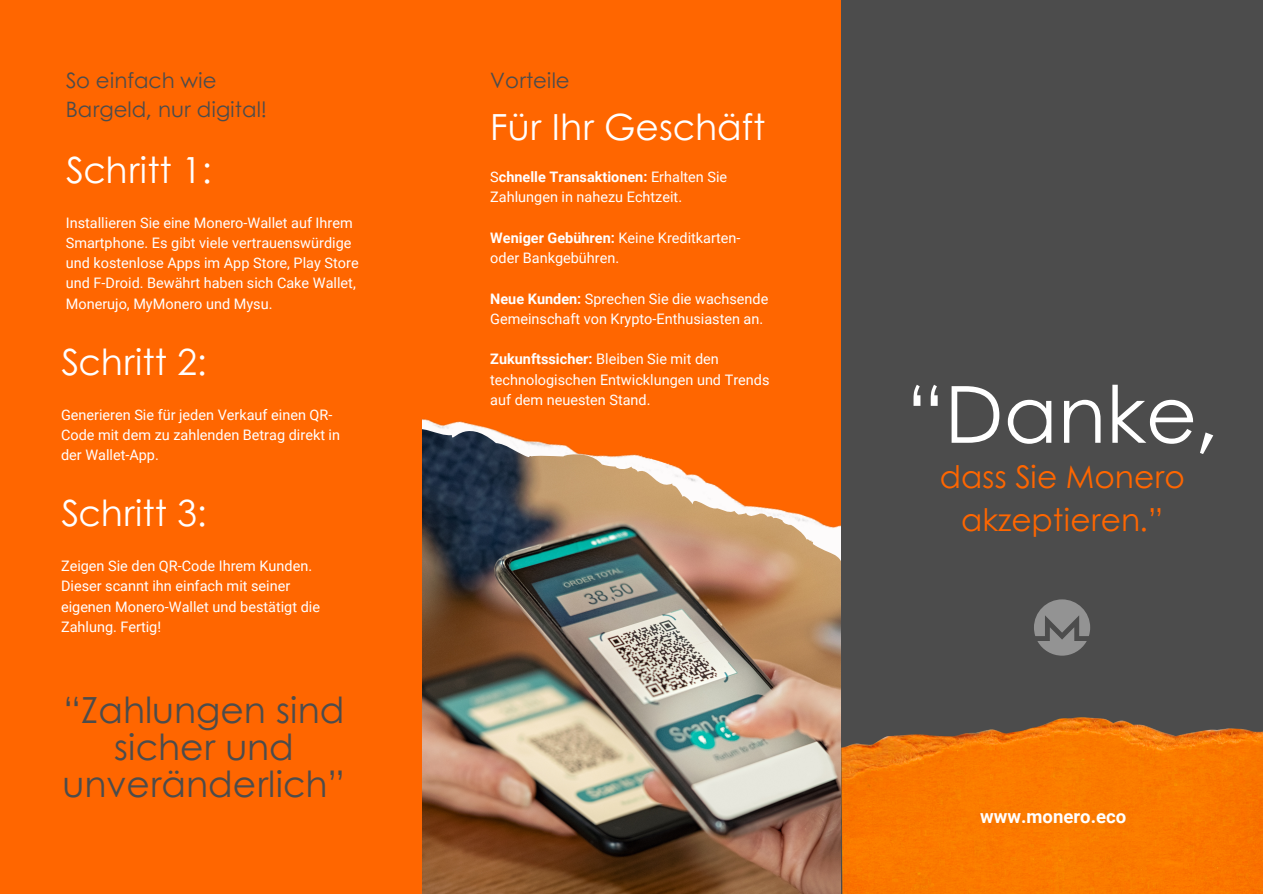
<style>
.page{position:relative;width:1263px;height:894px;background:#fff}
.page>*{position:absolute;margin:0;border:0;box-sizing:border-box;transform-origin:0 0}
.t1{font:78.75px "Century Gothic";color:#fff}
.t2{font:36px "Century Gothic";color:#fff}
.t3{font:36px/37px "Century Gothic";color:#4c4c4c;text-align:center}
.t4{font:31.2px/42.8px "Century Gothic";color:#f60;text-align:center}
.t5{font:21.15px/29.2px "Century Gothic";color:#4c4c4c}
.t6{font:700 18.6px "Roboto";color:#fff}
.t7{font:14.4px/20.2px "Roboto";color:#fff}
.s1{font-weight:700}
</style>
<div class="page">
<div style="left:0;top:0;width:1263px;height:893px;background:#f60"></div>
<img style="left:422px;top:428px;width:419px;height:465px">
<div style="left:841px;top:0;width:422px;height:893px;background:#4c4c4c"></div>
<img style="left:841px;top:717px;width:422px;height:176px">
<svg style="left:1034px;top:599px;width:56px;height:56px"></svg>
<p class="t5" style="left:66px;top:65px;width:203px">So einfach wie<br>Bargeld, nur digital!</p>
<p class="t2" style="left:66px;top:142px;width:147px">Schritt 1:</p>
<p class="t7" style="left:66px;top:212px;width:294px">Installieren Sie eine Monero-Wallet auf Ihrem Smartphone. Es gibt viele vertrauenswürdige und kostenlose Apps im App Store, Play Store und F-Droid. Bewährt haben sich Cake Wallet, Monerujo, MyMonero und Mysu.</p>
<p class="t2" style="left:61px;top:334px;width:147px">Schritt 2:</p>
<p class="t7" style="left:61px;top:404px;width:281px">Generieren Sie für jeden Verkauf einen QR-<br>Code mit dem zu zahlenden Betrag direkt in der Wallet-App.</p>
<p class="t2" style="left:61px;top:486px;width:147px">Schritt 3:</p>
<p class="t7" style="left:61px;top:556px;width:260px">Zeigen Sie den QR-Code Ihrem Kunden.<br>Dieser scannt ihn einfach mit seiner eigenen Monero-Wallet und bestätigt die Zahlung. Fertig!</p>
<p class="t3" style="left:62px;top:689px;width:284px">“Zahlungen sind sicher und unveränderlich”</p>
<p class="t5" style="left:490px;top:65px;width:81px">Vorteile</p>
<p class="t2" style="left:490px;top:100px;width:276px">Für Ihr Geschäft</p>
<p class="t7" style="left:490px;top:167px;width:238px">S<span class="s1">chnelle Transaktionen:</span> Erhalten Sie<br>Zahlungen in nahezu Echtzeit.</p>
<p class="t7" style="left:490px;top:228px;width:252px"><span class="s1">Weniger Gebühren:</span> Keine Kreditkarten&shy;oder Bankgebühren.</p>
<p class="t7" style="left:490px;top:288px;width:280px"><span class="s1">Neue Kunden:</span> Sprechen Sie die wachsende<br>Gemeinschaft von Krypto-Enthusiasten an.</p>
<p class="t7" style="left:490px;top:349px;width:281px"><span class="s1">Zukunftssicher:</span> Bleiben Sie mit den technologischen Entwicklungen und Trends auf dem neuesten Stand.</p>
<p class="t1" style="left:906px;top:354px;width:315px">“Danke,</p>
<p class="t4" style="left:940px;top:453px;width:247px">dass Sie Monero akzeptieren.”</p>
<p class="t6" style="left:980px;top:805px;width:147px">www.monero.eco</p>
</div>
